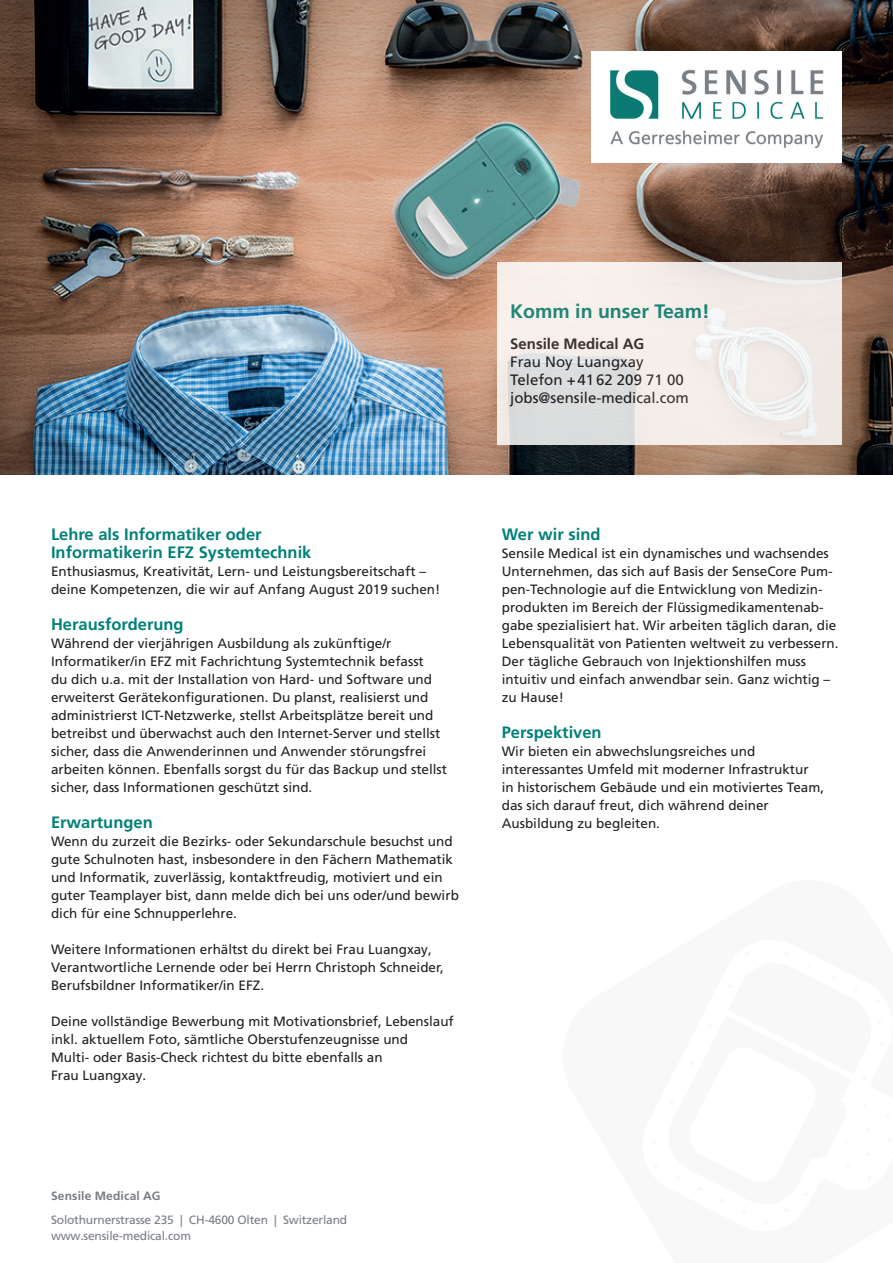
<style>
.page{position:relative;width:893px;height:1263px;background:#fff}
.page>*{position:absolute;margin:0;border:0;box-sizing:border-box;transform-origin:0 0}
.t1{font:700 19.5px "Frutiger LT Pro";color:#008177}
.t2{font:700 16.5px/18px "Frutiger LT Pro";color:#008177}
.t3{font:15px/18px "Frutiger LT Pro";color:#231f20}
.t4{font:700 15px "Frutiger LT Pro";color:#231f20}
.t5{font:13.5px/18px "Frutiger LT Pro";color:#231f20}
.t6{font:12px/15.8px "Frutiger LT Pro";letter-spacing:-.015em;color:#787d83}
.t7{font:700 12px "Frutiger LT Pro";letter-spacing:.015em;color:#787d83}
</style>
<div class="page">
<img style="left:0;top:0;width:893px;height:474px">
<svg style="left:497px;top:262px;width:345px;height:182px;fill:#f2ece8"></svg>
<img style="left:591px;top:51px;width:251px;height:111px">
<h1 class="t1" style="left:510px;top:300px;width:201px">Komm in unser Team!</h1>
<p class="t4" style="left:510px;top:335px;width:136px">Sensile Medical AG</p>
<p class="t3" style="left:510px;top:353px;width:180px">Frau Noy Luangxay<br>Telefon +4162 209 71 00 jobs@sensile-medical.com</p>
<p class="t2" style="left:51px;top:525px;width:262px">Lehre als Informatiker oder<br>Informatikerin EFZ Systemtechnik</p>
<p class="t5" style="left:51px;top:562px;width:391px">Enthusiasmus, Kreativität, Lern- und Leistungsbereitschaft – deine Kompetenzen, die wir auf Anfang August 2019 suchen!</p>
<p class="t2" style="left:51px;top:615px;width:134px">Herausforderung</p>
<p class="t5" style="left:51px;top:634px;width:398px">Während der vierjährigen Ausbildung als zukünftige/r Informatiker/in EFZ mit Fachrichtung Systemtechnik befasst<br>du dich u.a. mit der Installation von Hard- und Software und erweiterst Gerätekonfigurationen. Du planst, realisierst und administrierst ICT-Netzwerke, stellst Arbeitsplätze bereit und betreibst und überwachst auch den Internet-Server und stellst sicher, dass die Anwenderinnen und Anwender störungsfrei arbeiten können. Ebenfalls sorgst du für das Backup und stellst sicher, dass Informationen geschützt sind.</p>
<p class="t2" style="left:51px;top:813px;width:103px">Erwartungen</p>
<p class="t5" style="left:51px;top:832px;width:409px">Wenn du zurzeit die Bezirks- oder Sekundarschule besuchst und gute Schulnoten hast, insbesondere in den Fächern Mathematik und Informatik, zuverlässig, kontaktfreudig, motiviert und ein guter Teamplayer bist, dann melde dich bei uns oder/und bewirb dich für eine Schnupperlehre.</p>
<p class="t5" style="left:51px;top:940px;width:394px">Weitere Informationen erhältst du direkt bei Frau Luangxay,<br>Verantwortliche Lernende oder bei Herrn Christoph Schneider,<br>Berufsbildner Informatiker/in EFZ.</p>
<p class="t5" style="left:51px;top:1012px;width:404px">Deine vollständige Bewerbung mit Motivationsbrief, Lebenslauf inkl. aktuellem Foto, sämtliche Oberstufenzeugnisse und<br>Multi- oder Basis-Check richtest du bitte ebenfalls an<br>Frau Luangxay.</p>
<p class="t7" style="left:51px;top:1188px;width:111px">Sensile Medical AG</p>
<p class="t6" style="left:51px;top:1212px;width:298px">Solothurnerstrasse 235 | CH-4600 Olten | Switzerland www.sensile-medical.com</p>
<p class="t2" style="left:502px;top:525px;width:100px">Wer wir sind</p>
<p class="t5" style="left:502px;top:544px;width:338px">Sensile Medical ist ein dynamisches und wachsendes Unternehmen, das sich auf Basis der SenseCore Pum&shy;pen-Technologie auf die Entwicklung von Medizin&shy;produkten im Bereich der Flüssigmedikamentenab&shy;gabe spezialisiert hat. Wir arbeiten täglich daran, die Lebensqualität von Patienten weltweit zu verbessern.<br>Der tägliche Gebrauch von Injektionshilfen muss intuitiv und einfach anwendbar sein. Ganz wichtig – zu Hause!</p>
<p class="t2" style="left:502px;top:723px;width:101px">Perspektiven</p>
<p class="t5" style="left:502px;top:742px;width:324px">Wir bieten ein abwechslungsreiches und interessantes Umfeld mit moderner Infrastruktur<br>in historischem Gebäude und ein motiviertes Team, das sich darauf freut, dich während deiner Ausbildung zu begleiten.</p>
</div>
